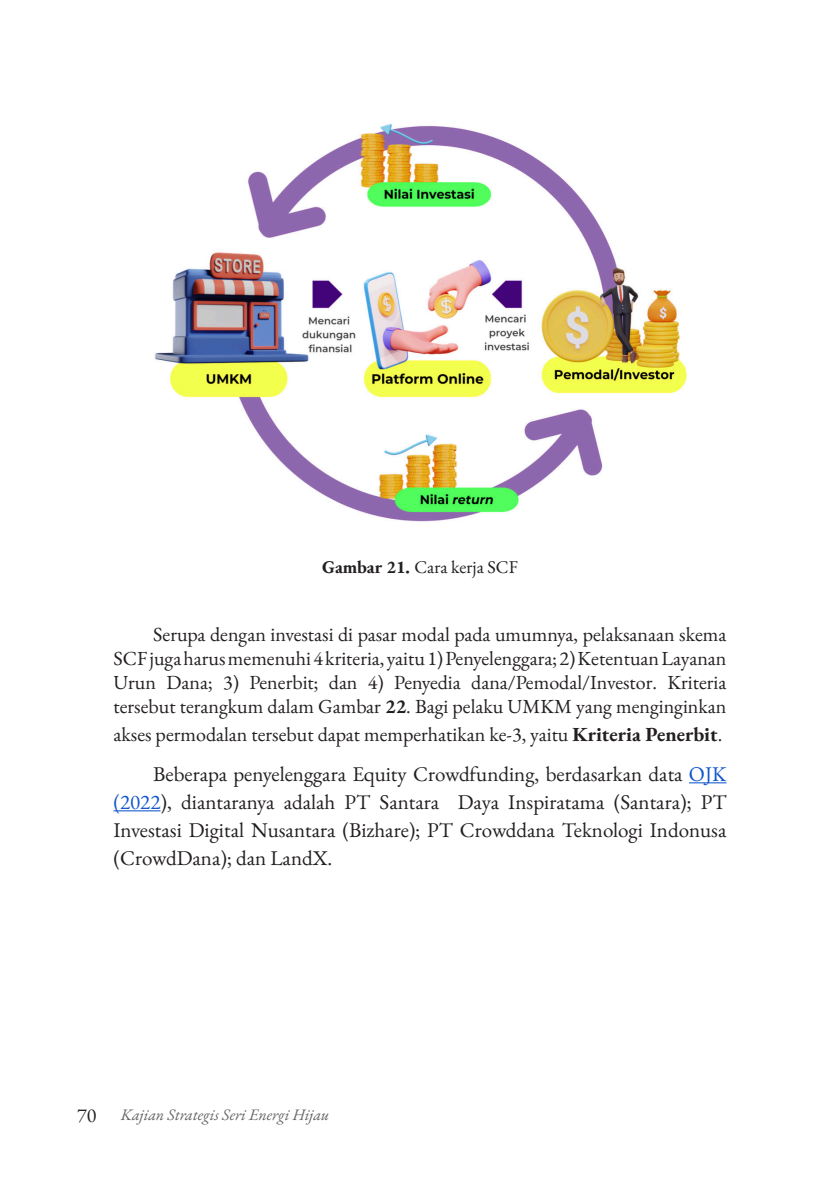
<style>
.page{position:relative;width:840px;height:1191px;background:#fff}
.page>*{position:absolute;margin:0;border:0;box-sizing:border-box;transform-origin:0 0}
.Isi{font:21px/28px "EB Garamond";color:#231f20;text-align:justify}
.t1{font:20px/24px "EB Garamond";color:#231f20;text-align:justify}
.t2{font:18px "EB Garamond";color:#231f20}
.t3{font:italic 16px "EB Garamond";color:#636366}
.s1{font-weight:700}
.s2{color:#15c}
.s3{font-style:normal;font-size:20px;color:#231f20}
</style>
<div class="page">
<hr style="left:688px;top:782px;width:38px;height:1px;background:#15c">
<hr style="left:113px;top:810px;width:47px;height:1px;background:#15c">
<img style="left:154px;top:123px;width:533px;height:399px">
<p class="t2" style="left:322px;top:555px;width:197px"><span class="s1">Gambar 21.</span> Cara kerja SCF</p>
<p class="t1" style="left:113px;top:623px;width:614px;text-indent:40px">Serupa dengan investasi di pasar modal pada umumnya, pelaksanaan skema SCF juga harus memenuhi 4 kriteria, yaitu 1) Penyelenggara; 2) Ketentuan Layanan Urun Dana; 3) Penerbit; dan 4) Penyedia dana/Pemodal/Investor. Kriteria tersebut terangkum dalam Gambar <span class="s1">22</span>. Bagi pelaku UMKM yang menginginkan</p>
<p class="t1" style="left:113px;top:723px;width:610px">akses permodalan tersebut dapat memperhatikan ke-3, yaitu <span class="s1">Kriteria Penerbit</span>.</p>
<p class="Isi" style="left:113px;top:760px;width:614px;text-indent:40px">Beberapa penyelenggara Equity Crowdfunding, berdasarkan data <span class="s2">OJK (2022</span>), diantaranya adalah PT Santara Daya Inspiratama (Santara); PT Investasi Digital Nusantara (Bizhare); PT Crowddana Teknologi Indonusa (CrowdDana); dan LandX.</p>
<p class="t3" style="left:77px;top:1104px;width:253px"><span class="s3">70</span> Kajian Strategis Seri Energi Hijau</p>
</div>
